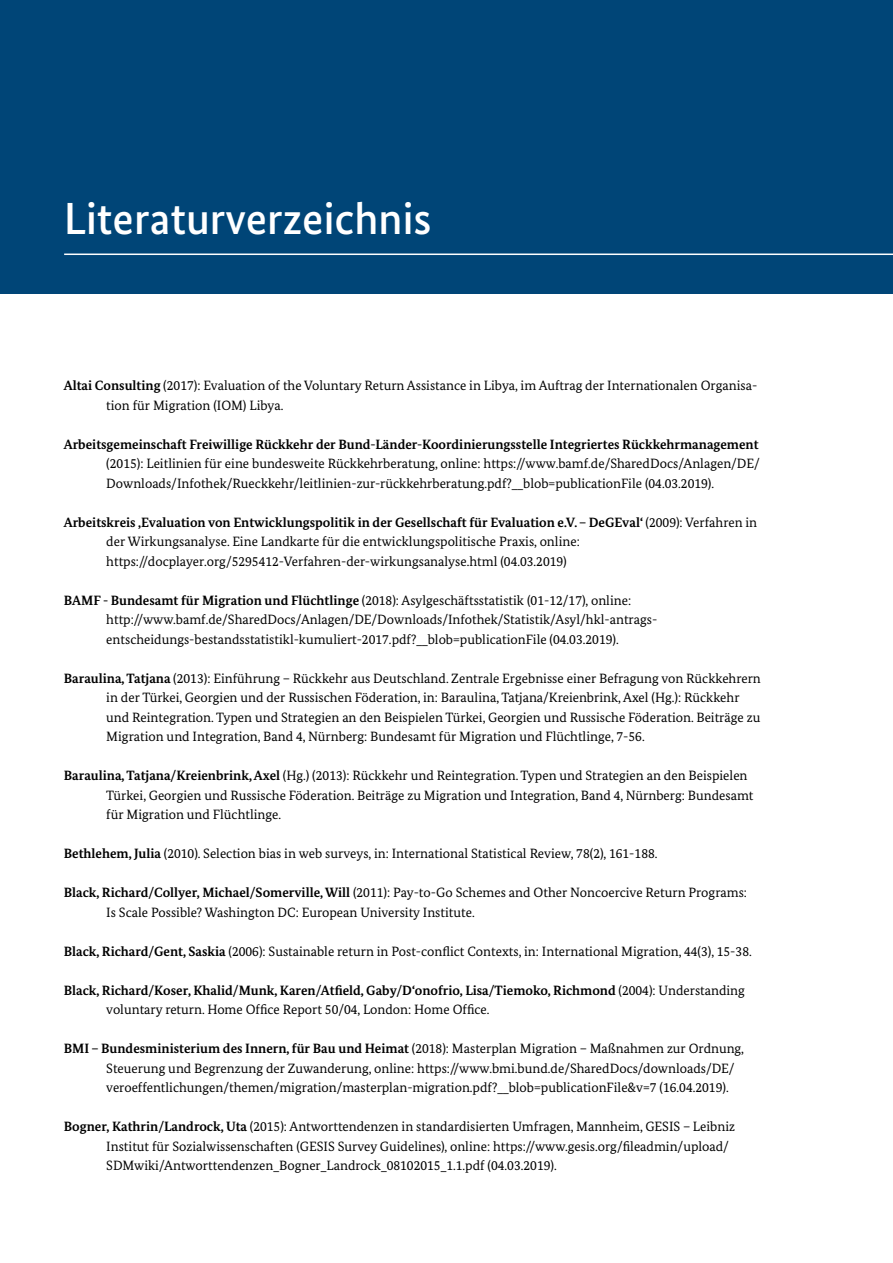
<style>
.page{position:relative;width:893px;height:1263px;background:#fff}
.page>*{position:absolute;margin:0;border:0;box-sizing:border-box;transform-origin:0 0}
._1_Überschrift_ohne{font:500 45px "Bundes Sans";color:#fff}
.Literaturverzeichnis{font:13.5px/19.5px "Bundes Serif";color:#000}
.Literaturverzeichnis-2{font:700 13.5px/19.5px "Bundes Serif";color:#000}
.s1{font-weight:700}
.s2{font-weight:400}
</style>
<div class="page">
<div style="left:0;top:0;width:893px;height:294px;background:#004577"></div>
<hr style="left:64px;top:254px;width:829px;height:1px;background:#fff">
<p class="_1_Überschrift_ohne" style="left:64px;top:191px;width:369px">Literaturverzeichnis</p>
<p class="Literaturverzeichnis" style="left:106px;top:375px;width:652px;text-indent:-43px"><span class="s1">Altai Consulting</span> (2017): Evaluation of the Voluntary Return Assistance in Libya, im Auftrag der Internationalen Organisa&shy;tion für Migration (IOM) Libya.</p>
<p class="Literaturverzeichnis" style="left:106px;top:434px;width:655px;text-align:justify;text-indent:-43px"><span class="s1">Arbeitsgemeinschaft Freiwillige Rückkehr der Bund-Länder-Koordinierungsstelle Integriertes Rückkehrmanagement </span>(2015): Leitlinien für eine bundesweite Rückkehrberatung, online: https://www.bamf.de/SharedDocs/Anlagen/DE/ Downloads/Infothek/Rueckkehr/leitlinien-zur-rückkehrberatung.pdf?__blob=publicationFile (04.03.2019).</p>
<p class="Literaturverzeichnis" style="left:106px;top:512px;width:652px;text-indent:-43px"><span class="s1">Arbeitskreis ‚Evaluation von Entwicklungspolitik in der Gesellschaft für Evaluation e.V. – DeGEval‘</span> (2009): Verfahren in der Wirkungsanalyse. Eine Landkarte für die entwicklungspolitische Praxis, online: https://docplayer.org/5295412-Verfahren-der-wirkungsanalyse.html (04.03.2019)</p>
<p class="Literaturverzeichnis" style="left:106px;top:590px;width:553px;text-indent:-43px"><span class="s1">BAMF - Bundesamt für Migration und Flüchtlinge</span> (2018): Asylgeschäftsstatistik (01-12/17), online: http://www.bamf.de/SharedDocs/Anlagen/DE/Downloads/Infothek/Statistik/Asyl/hkl-antrags&shy;entscheidungs-bestandsstatistikl-kumuliert-2017.pdf?__blob=publicationFile (04.03.2019).</p>
<p class="Literaturverzeichnis" style="left:106px;top:668px;width:656px;text-indent:-43px"><span class="s1">Baraulina, Tatjana</span> (2013): Einführung – Rückkehr aus Deutschland. Zentrale Ergebnisse einer Befragung von Rückkehrern in der Türkei, Georgien und der Russischen Föderation, in: Baraulina, Tatjana/Kreienbrink, Axel (Hg.): Rückkehr und Reintegration. Typen und Strategien an den Beispielen Türkei, Georgien und Russische Föderation. Beiträge zu Migration und Integration, Band 4, Nürnberg: Bundesamt für Migration und Flüchtlinge, 7-56.</p>
<p class="Literaturverzeichnis" style="left:106px;top:765px;width:649px;text-indent:-43px"><span class="s1">Baraulina, Tatjana/Kreienbrink, Axel</span> (Hg.) (2013): Rückkehr und Reintegration. Typen und Strategien an den Beispielen<br>Türkei, Georgien und Russische Föderation. Beiträge zu Migration und Integration, Band 4, Nürnberg: Bundesamt für Migration und Flüchtlinge.</p>
<p class="Literaturverzeichnis" style="left:64px;top:843px;width:595px"><span class="s1">Bethlehem, Julia</span> (2010). Selection bias in web surveys, in: International Statistical Review, 78(2), 161-188.</p>
<p class="Literaturverzeichnis" style="left:106px;top:882px;width:642px;text-indent:-43px"><span class="s1">Black, Richard/Collyer, Michael/Somerville, Will</span> (2011): Pay-to-Go Schemes and Other Noncoercive Return Programs:<br>Is Scale Possible? Washington DC: European University Institute.</p>
<p class="Literaturverzeichnis" style="left:64px;top:941px;width:689px"><span class="s1">Black, Richard/Gent, Saskia</span> (2006): Sustainable return in Post-conflict Contexts, in: International Migration, 44(3), 15-38.</p>
<p class="Literaturverzeichnis-2" style="left:106px;top:980px;width:640px;text-indent:-43px">Black, Richard/Koser, Khalid/Munk, Karen/Atfield, Gaby/D‘onofrio, Lisa/Tiemoko, Richmond <span class="s2">(2004): Understanding voluntary return. Home Office Report 50/04, London: Home Office.</span></p>
<p class="Literaturverzeichnis" style="left:106px;top:1038px;width:639px;text-indent:-43px"><span class="s1">BMI – Bundesministerium des Innern, für Bau und Heimat</span> (2018): Masterplan Migration – Maßnahmen zur Ordnung,<br>Steuerung und Begrenzung der Zuwanderung, online: https://www.bmi.bund.de/SharedDocs/downloads/DE/ veroeffentlichungen/themen/migration/masterplan-migration.pdf?__blob=publicationFile&amp;v=7 (16.04.2019).</p>
<p class="Literaturverzeichnis" style="left:106px;top:1116px;width:630px;text-indent:-43px"><span class="s1">Bogner, Kathrin/Landrock, Uta</span> (2015): Antworttendenzen in standardisierten Umfragen, Mannheim, GESIS – Leibniz<br>Institut für Sozialwissenschaften (GESIS Survey Guidelines), online: https://www.gesis.org/fileadmin/upload/<br>SDMwiki/Antworttendenzen_Bogner_Landrock_08102015_1.1.pdf (04.03.2019).</p>
</div>
